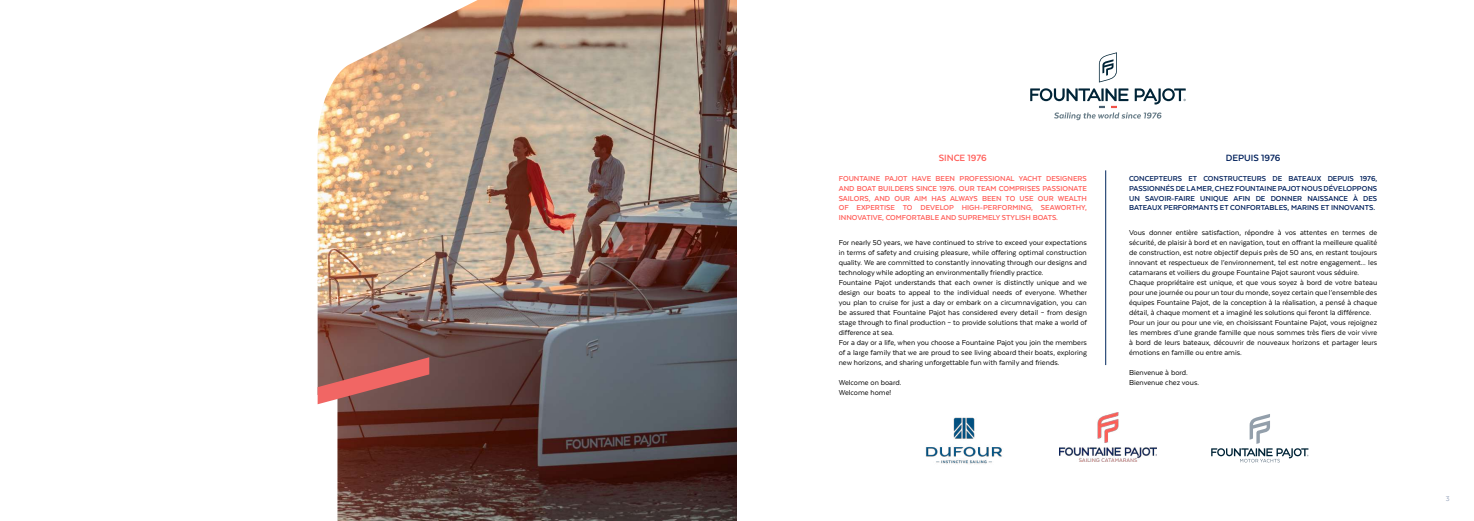
<style>
.page{position:relative;width:1474px;height:521px;background:#fff}
.page>*{position:absolute;margin:0;border:0;box-sizing:border-box;transform-origin:0 0}
.t1{font:700 10.5px "Texta";color:#00205b}
.t2{font:700 10.5px "Texta";color:#ff5f5a}
.t3{font:8.31px/10px "Texta";color:#000}
.t4{font:700 8.31px/10px "Texta";color:#ff5f5a;text-align:justify}
.t5{font:700 8.31px/10px "Texta";color:#00205b;text-align:justify}
.t6{font:7.88px "Texta";color:#99a6bd}
</style>
<div class="page">
<svg style="left:1030px;top:52px;width:155px;height:68px"></svg>
<img style="left:926px;top:417px;width:76px;height:47px">
<img style="left:1059px;top:413px;width:97px;height:48px">
<svg style="left:1211px;top:414px;width:97px;height:48px"></svg>
<img style="left:317px;top:0;width:420px;height:521px">
<svg style="left:317px;top:357px;width:112px;height:47px"></svg>
<hr style="left:1105px;top:170px;width:1px;height:195px;background:#00265d">
<p class="t2" style="left:938px;top:152px;width:50px">SINCE 1976</p>
<p class="t4" style="left:838px;top:173px;width:250px">FOUNTAINE PAJOT HAVE BEEN PROFESSIONAL YACHT DESIGNERS AND BOAT BUILDERS SINCE 1976. OUR TEAM COMPRISES PASSIONATE SAILORS, AND OUR AIM HAS ALWAYS BEEN TO USE OUR WEALTH OF EXPERTISE TO DEVELOP HIGH-PERFORMING, SEAWORTHY, INNOVATIVE, COMFORTABLE AND SUPREMELY STYLISH BOATS.</p>
<p class="t3" style="left:838px;top:237px;width:250px">For nearly 50 years, we have continued to strive to exceed your expectations in terms of safety and cruising pleasure, while offering optimal construction quality. We are committed to constantly innovating through our designs and technology while adopting an environmentally friendly practice.<br>Fountaine Pajot understands that each owner is distinctly unique and we design our boats to appeal to the individual needs of everyone. Whether you plan to cruise for just a day or embark on a circumnavigation, you can be assured that Fountaine Pajot has considered every detail – from design stage through to final production – to provide solutions that make a world of difference at sea.<br>For a day or a life, when you choose a Fountaine Pajot you join the members of a large family that we are proud to see living aboard their boats, exploring new horizons, and sharing unforgettable fun with family and friends.</p>
<p class="t3" style="left:838px;top:377px;width:64px">Welcome on board.<br>Welcome home!</p>
<p class="t1" style="left:1225px;top:152px;width:56px">DEPUIS 1976</p>
<p class="t5" style="left:1129px;top:173px;width:250px">CONCEPTEURS ET CONSTRUCTEURS DE BATEAUX DEPUIS 1976, PASSIONNÉS DE LA MER, CHEZ FOUNTAINE PAJOT NOUS DÉVELOPPONS UN SAVOIR-FAIRE UNIQUE AFIN DE DONNER NAISSANCE À DES BATEAUX PERFORMANTS ET CONFORTABLES, MARINS ET INNOVANTS.</p>
<p class="t3" style="left:1129px;top:227px;width:250px">Vous donner entière satisfaction, répondre à vos attentes en termes de sécurité, de plaisir à bord et en navigation, tout en offrant la meilleure qualité de construction, est notre objectif depuis près de 50 ans, en restant toujours innovant et respectueux de l’environnement, tel est notre engagement... les catamarans et voiliers du groupe Fountaine Pajot sauront vous séduire.<br>Chaque propriétaire est unique, et que vous soyez à bord de votre bateau pour une journée ou pour un tour du monde, soyez certain que l’ensemble des équipes Fountaine Pajot, de la conception à la réalisation, a pensé à chaque détail, à chaque moment et a imaginé les solutions qui feront la différence.<br>Pour un jour ou pour une vie, en choisissant Fountaine Pajot, vous rejoignez les membres d’une grande famille que nous sommes très fiers de voir vivre à bord de leurs bateaux, découvrir de nouveaux horizons et partager leurs émotions en famille ou entre amis.</p>
<p class="t3" style="left:1129px;top:367px;width:71px">Bienvenue à bord.<br>Bienvenue chez vous.</p>
<p class="t6" style="left:1445px;top:494px;width:5px">3</p>
</div>
